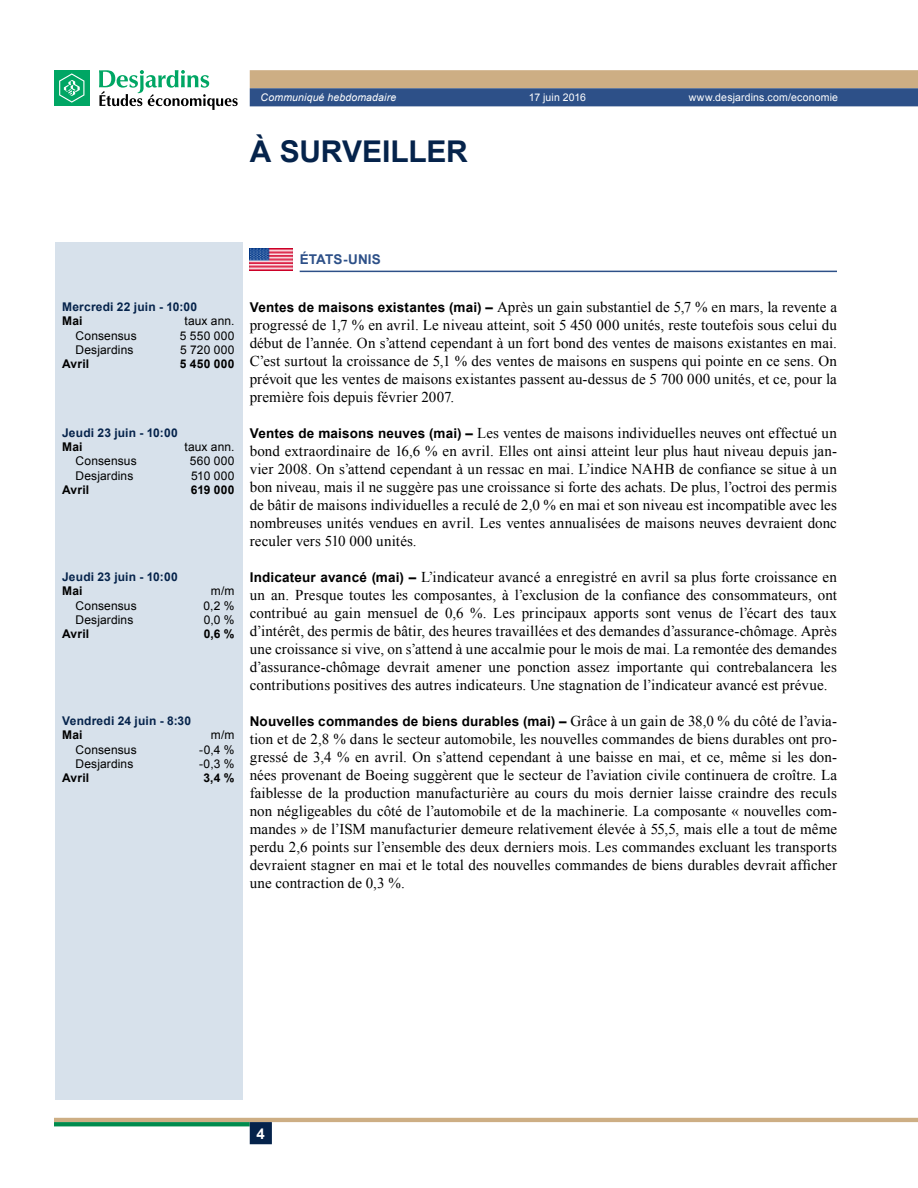
<style>
.page{position:relative;width:918px;height:1188px;background:#fff}
.page>*{position:absolute;margin:0;border:0;box-sizing:border-box;transform-origin:0 0}
.t1{font:700 30px "Arial";letter-spacing:-.005em;color:#05234b}
.t2{font:15px/18px "Times New Roman";letter-spacing:.005em;color:#000;text-align:justify}
.t3{font:700 15px "Arial";color:#fff}
.t4{font:700 13.5px "Arial";letter-spacing:.015em;color:#000}
.t5{font:700 13.5px "Arial";letter-spacing:.01em;color:#2d5088}
.t6{font:12px "Arial";letter-spacing:.01em;color:#000}
.t7{font:700 12px "Arial";letter-spacing:.015em;color:#05234b}
.t8{font:700 12px "Arial";letter-spacing:.02em;color:#000}
.t9{font:10.5px "Arial";letter-spacing:.015em;color:#fff}
.t10{font:italic 10.5px "Arial";letter-spacing:.015em;color:#fff}
.s1{font-family:"Arial";font-weight:700;font-size:13.5px}
.s2{font-family:"Times New Roman";font-weight:400;font-size:15px}
</style>
<div class="page">
<svg style="left:250px;top:70px;width:668px;height:36px;background:#7e8087"></svg>
<hr style="left:54px;top:1118px;width:864px;height:4px;background:#cdae84">
<svg style="left:54px;top:1122px;width:196px;height:4px"></svg>
<div style="left:250px;top:1122px;width:22px;height:22px;background:#05234b;border:2px solid #05234b"></div>
<div style="left:54px;top:70px;width:36px;height:36px;background:#00a664"></div>
<svg style="left:59px;top:73px;width:25px;height:30px"></svg>
<svg style="left:99px;top:70px;width:139px;height:40px"></svg>
<hr style="left:300px;top:271px;width:537px;height:1px;background:#2d5088">
<img style="left:250px;top:249px;width:43px;height:21px">
<div style="left:55px;top:242px;width:187px;height:858px;background:#d7e1eb"></div>
<p class="t10" style="left:261px;top:91px;width:137px">Communiqué hebdomadaire</p>
<p class="t9" style="left:529px;top:91px;width:59px">17 juin 2016</p>
<p class="t9" style="left:689px;top:91px;width:151px">www.desjardins.com/economie</p>
<h1 class="t1" style="left:250px;top:132px;width:220px">À surveiller</h1>
<p class="t7" style="left:62px;top:298px;width:137px">Mercredi 22 juin - 10:00</p>
<p class="t8" style="left:62px;top:313px;width:22px">Mai</p>
<p class="t6" style="left:184px;top:313px;width:52px">taux ann.</p>
<p class="t6" style="left:76px;top:327px;width:63px">Consensus</p>
<p class="t6" style="left:180px;top:327px;width:56px">5 550 000</p>
<p class="t6" style="left:76px;top:342px;width:59px">Desjardins</p>
<p class="t6" style="left:180px;top:342px;width:56px">5 720 000</p>
<p class="t8" style="left:62px;top:356px;width:29px">Avril</p>
<p class="t8" style="left:180px;top:356px;width:56px">5 450 000</p>
<p class="t7" style="left:62px;top:424px;width:117px">Jeudi 23 juin - 10:00</p>
<p class="t8" style="left:62px;top:439px;width:22px">Mai</p>
<p class="t6" style="left:184px;top:439px;width:52px">taux ann.</p>
<p class="t6" style="left:76px;top:453px;width:63px">Consensus</p>
<p class="t6" style="left:190px;top:453px;width:46px">560 000</p>
<p class="t6" style="left:76px;top:468px;width:59px">Desjardins</p>
<p class="t6" style="left:191px;top:468px;width:45px">510 000</p>
<p class="t8" style="left:62px;top:482px;width:29px">Avril</p>
<p class="t8" style="left:191px;top:482px;width:45px">619 000</p>
<p class="t7" style="left:62px;top:568px;width:117px">Jeudi 23 juin - 10:00</p>
<p class="t8" style="left:62px;top:583px;width:22px">Mai</p>
<p class="t6" style="left:211px;top:583px;width:25px">m/m</p>
<p class="t6" style="left:76px;top:597px;width:63px">Consensus</p>
<p class="t6" style="left:203px;top:597px;width:33px">0,2 %</p>
<p class="t6" style="left:76px;top:612px;width:59px">Desjardins</p>
<p class="t6" style="left:204px;top:612px;width:32px">0,0 %</p>
<p class="t8" style="left:62px;top:626px;width:29px">Avril</p>
<p class="t8" style="left:204px;top:626px;width:32px">0,6 %</p>
<p class="t7" style="left:62px;top:713px;width:131px">Vendredi 24 juin - 8:30</p>
<p class="t8" style="left:62px;top:727px;width:22px">Mai</p>
<p class="t6" style="left:211px;top:727px;width:25px">m/m</p>
<p class="t6" style="left:76px;top:742px;width:63px">Consensus</p>
<p class="t6" style="left:199px;top:742px;width:37px">-0,4 %</p>
<p class="t6" style="left:76px;top:756px;width:59px">Desjardins</p>
<p class="t6" style="left:199px;top:756px;width:37px">-0,3 %</p>
<p class="t8" style="left:62px;top:770px;width:29px">Avril</p>
<p class="t8" style="left:203px;top:770px;width:33px">3,4 %</p>
<p class="t5" style="left:300px;top:250px;width:83px">États-Unis</p>
<p class="t2" style="left:250px;top:297px;width:589px"><span class="s1">Ventes de maisons existantes (mai) –</span> Après un gain substantiel de 5,7 % en mars, la revente a progressé de 1,7 % en avril. Le niveau atteint, soit 5 450 000 unités, reste toutefois sous celui du début de l’année. On s’attend cependant à un fort bond des ventes de maisons existantes en mai.<br>C’est surtout la croissance de 5,1 % des ventes de maisons en suspens qui pointe en ce sens. On prévoit que les ventes de maisons existantes passent au-dessus de 5 700 000 unités, et ce, pour la première fois depuis février 2007.</p>
<p class="t2" style="left:250px;top:423px;width:589px"><span class="s1">Ventes de maisons neuves (mai) –</span> Les ventes de maisons individuelles neuves ont effectué un bond extraordinaire de 16,6 % en avril. Elles ont ainsi atteint leur plus haut niveau depuis jan&shy;vier 2008. On s’attend cependant à un ressac en mai. L’indice NAHB de confiance se situe à un bon niveau, mais il ne suggère pas une croissance si forte des achats. De plus, l’octroi des permis de bâtir de maisons individuelles a reculé de 2,0 % en mai et son niveau est incompatible avec les nombreuses unités vendues en avril. Les ventes annualisées de maisons neuves devraient donc reculer vers 510 000 unités.</p>
<p class="t2" style="left:250px;top:567px;width:589px"><span class="s1">Indicateur avancé (mai) –</span> L’indicateur avancé a enregistré en avril sa plus forte croissance en un an. Presque toutes les composantes, à l’exclusion de la confiance des consommateurs, ont contribué au gain mensuel de 0,6 %. Les principaux apports sont venus de l’écart des taux d’intérêt, des permis de bâtir, des heures travaillées et des demandes d’assurance-chômage. Après une croissance si vive, on s’attend à une accalmie pour le mois de mai. La remontée des demandes d’assurance-chômage devrait amener une ponction assez importante qui contrebalancera les contributions positives des autres indicateurs. Une stagnation de l’indicateur avancé est prévue.</p>
<p class="t4" style="left:250px;top:712px;width:589px">Nouvelles commandes de biens durables (mai) – <span class="s2">Grâce à un gain de 38,0 % du côté de l’avia-</span></p>
<p class="t2" style="left:250px;top:729px;width:589px">tion et de 2,8 % dans le secteur automobile, les nouvelles commandes de biens durables ont pro&shy;gressé de 3,4 % en avril. On s’attend cependant à une baisse en mai, et ce, même si les don&shy;nées provenant de Boeing suggèrent que le secteur de l’aviation civile continuera de croître. La faiblesse de la production manufacturière au cours du mois dernier laisse craindre des reculs non négligeables du côté de l’automobile et de la machinerie. La composante « nouvelles com&shy;mandes » de l’ISM manufacturier demeure relativement élevée à 55,5, mais elle a tout de même perdu 2,6 points sur l’ensemble des deux derniers mois. Les commandes excluant les transports devraient stagner en mai et le total des nouvelles commandes de biens durables devrait afficher une contraction de 0,3 %.</p>
<p class="t3" style="left:257px;top:1123px;width:10px">4</p>
</div>
